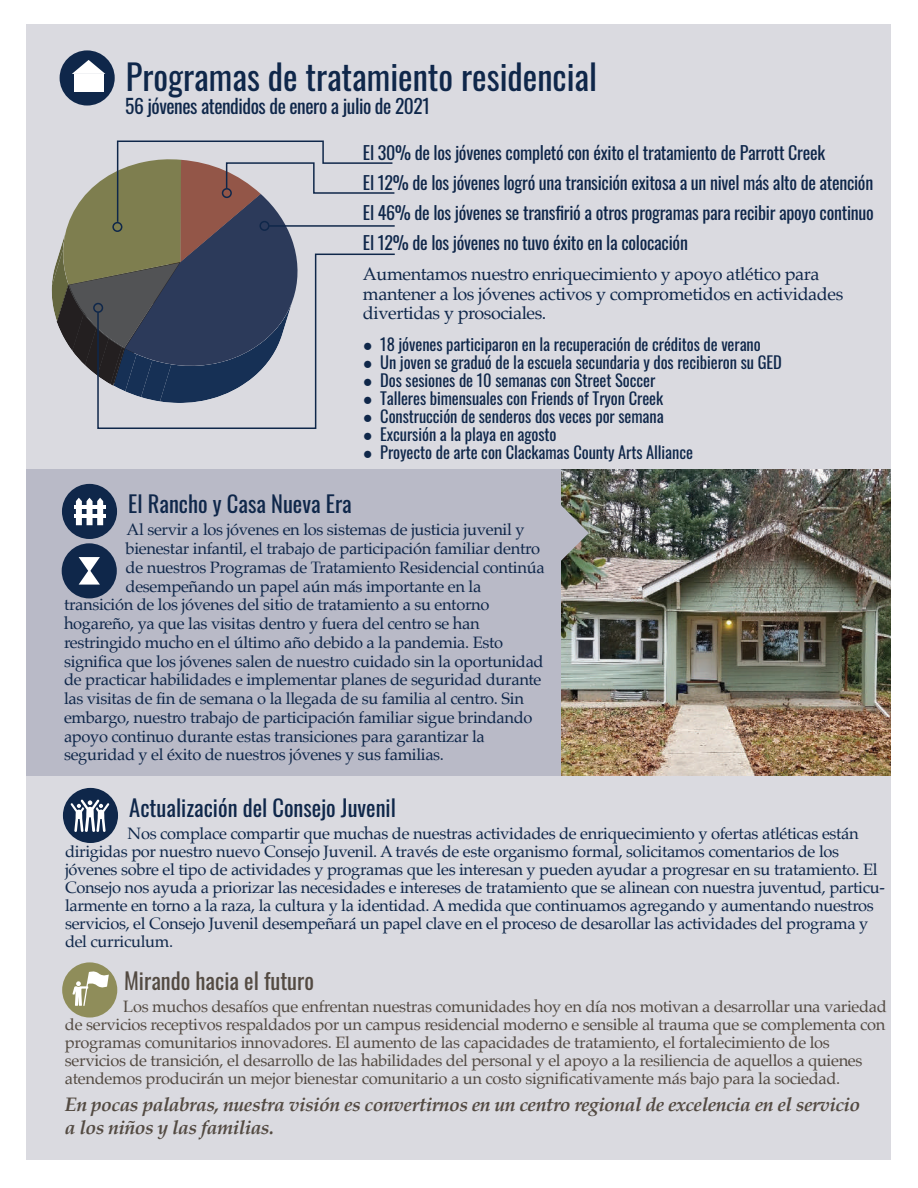
<style>
.page{position:relative;width:918px;height:1188px;background:#fff}
.page>*{position:absolute;margin:0;border:0;box-sizing:border-box;transform-origin:0 0}
.t1{font:34.5px "Oswald";color:#0f274a}
.t2{font:22.5px "Oswald";color:#0f274a}
.t3{font:22.5px "Oswald";color:#534a42}
.t4{font:italic 700 19.5px/22.5px "Palatino";letter-spacing:-.03em;color:#534a42}
.t5{font:19.5px "Oswald";letter-spacing:-.02em;color:#0f274a}
.t6{font:18px/30px "Oswald";letter-spacing:-.015em;color:#0f274a}
.t7{font:18px/19.5px "Palatino";letter-spacing:-.02em;color:#0f274a}
.t8{font:16.5px/18px "Palatino";letter-spacing:-.02em;color:#0f274a}
.t9{font:16.5px/18px "Palatino";letter-spacing:-.02em;color:#534a42}
.t10{font:16.5px "Oswald";letter-spacing:-.005em;color:#0f274a}
.s1{font-family:"Palatino"}
</style>
<div class="page">
<div style="left:27px;top:24px;width:864px;height:1136px;background:#dadae0"></div>
<div style="left:62px;top:962px;width:55px;height:56px;background:#8f8d5a;border-radius:50%"></div>
<div style="left:60px;top:50px;width:55px;height:56px;background:#0f274a;border-radius:50%"></div>
<svg style="left:72px;top:60px;width:33px;height:14px"></svg>
<div style="left:74px;top:74px;width:30px;height:17px;background:#fff"></div>
<svg style="left:72px;top:971px;width:37px;height:35px"></svg>
<div style="left:63px;top:788px;width:55px;height:55px;background:#0f274a;border-radius:50%"></div>
<svg style="left:51px;top:140px;width:344px;height:235px"></svg>
<hr style="left:269px;top:225px;width:126px;height:2px;background:#0f274a">
<svg style="left:97px;top:253px;width:298px;height:176px"></svg>
<div style="left:112px;top:222px;width:10px;height:10px;border:2px solid #0f274a;border-radius:50%"></div>
<div style="left:222px;top:188px;width:10px;height:10px;border:2px solid #0f274a;border-radius:50%"></div>
<div style="left:259px;top:221px;width:11px;height:10px;border:2px solid #0f274a;border-radius:50%"></div>
<div style="left:93px;top:303px;width:10px;height:10px;border:2px solid #0f274a;border-radius:50%"></div>
<svg style="left:71px;top:799px;width:38px;height:33px"></svg>
<div style="left:27px;top:469px;width:535px;height:307px;background:#b9bac7"></div>
<div style="left:62px;top:484px;width:55px;height:55px;background:#0f274a;border-radius:50%"></div>
<svg style="left:76px;top:498px;width:27px;height:27px"></svg>
<hr style="left:74px;top:505px;width:31px;height:4px;background:#fff">
<hr style="left:74px;top:514px;width:31px;height:4px;background:#fff">
<div style="left:62px;top:543px;width:55px;height:55px;background:#0f274a;border-radius:50%"></div>
<svg style="left:79px;top:557px;width:21px;height:28px"></svg>
<img style="left:562px;top:469px;width:329px;height:307px">
<svg style="left:561px;top:505px;width:28px;height:56px;background:#8a8e88"></svg>
<h1 class="t1" style="left:126px;top:46px;width:473px">Programas de tratamiento residencial</h1>
<p class="t5" style="left:125px;top:89px;width:306px">56 jóvenes atendidos de enero a julio de 2021</p>
<p class="t6" style="left:363px;top:136px;width:512px">El 30% de los jóvenes completó con éxito el tratamiento de Parrott Creek<br>El 12% de los jóvenes logró una transición exitosa a un nivel más alto de atención El 46% de los jóvenes se transfirió a otros programas para recibir apoyo continuo El 12% de los jóvenes no tuvo éxito en la colocación</p>
<p class="t7" style="left:363px;top:264px;width:482px">Aumentamos nuestro enriquecimiento y apoyo atlético para mantener a los jóvenes activos y comprometidos en actividades divertidas y prosociales.</p>
<p class="t10" style="left:363px;top:329px;width:399px"><span class="s1">●</span> 18 jóvenes participaron en la recuperación de créditos de verano</p>
<p class="t10" style="left:363px;top:347px;width:420px"><span class="s1">●</span> Un joven se graduó de la escuela secundaria y dos recibieron su GED</p>
<p class="t10" style="left:363px;top:365px;width:294px"><span class="s1">●</span> Dos sesiones de 10 semanas con Street Soccer</p>
<p class="t10" style="left:363px;top:383px;width:302px"><span class="s1">●</span> Talleres bimensuales con Friends of Tryon Creek</p>
<p class="t10" style="left:363px;top:401px;width:302px"><span class="s1">●</span> Construcción de senderos dos veces por semana</p>
<p class="t10" style="left:363px;top:419px;width:195px"><span class="s1">●</span> Excursión a la playa en agosto</p>
<p class="t10" style="left:363px;top:437px;width:332px"><span class="s1">●</span> Proyecto de arte con Clackamas County Arts Alliance</p>
<h2 class="t2" style="left:128px;top:484px;width:225px">El Rancho y Casa Nueva Era</h2>
<p class="t8" style="left:127px;top:521px;width:399px">Al servir a los jóvenes en los sistemas de justicia juvenil y</p>
<p class="t8" style="left:126px;top:539px;width:416px">bienestar infantil, el trabajo de participación familiar dentro</p>
<p class="t8" style="left:126px;top:558px;width:420px">de nuestros Programas de Tratamiento Residencial continúa</p>
<p class="t8" style="left:126px;top:577px;width:357px">desempeñando un papel aún más importante en la</p>
<p class="t8" style="left:64px;top:596px;width:427px">transición de los jóvenes del sitio de tratamiento a su entorno</p>
<p class="t8" style="left:64px;top:614px;width:417px">hogareño, ya que las visitas dentro y fuera del centro se han</p>
<p class="t8" style="left:64px;top:633px;width:441px">restringido mucho en el último año debido a la pandemia. Esto</p>
<p class="t8" style="left:64px;top:652px;width:481px">significa que los jóvenes salen de nuestro cuidado sin la oportunidad</p>
<p class="t8" style="left:64px;top:671px;width:479px">de practicar habilidades e implementar planes de seguridad durante</p>
<p class="t8" style="left:64px;top:689px;width:461px">las visitas de fin de semana o la llegada de su familia al centro. Sin</p>
<p class="t8" style="left:64px;top:708px;width:470px">embargo, nuestro trabajo de participación familiar sigue brindando</p>
<p class="t8" style="left:64px;top:727px;width:422px">apoyo continuo durante estas transiciones para garantizar la</p>
<p class="t8" style="left:64px;top:746px;width:382px">seguridad y el éxito de nuestros jóvenes y sus familias.</p>
<h2 class="t2" style="left:129px;top:788px;width:268px">Actualización del Consejo Juvenil</h2>
<p class="t8" style="left:65px;top:825px;width:821px;text-indent:63px">Nos complace compartir que muchas de nuestras actividades de enriquecimiento y ofertas atléticas están dirigidas por nuestro nuevo Consejo Juvenil. A través de este organismo formal, solicitamos comentarios de los jóvenes sobre el tipo de actividades y programas que les interesan y pueden ayudar a progresar en su tratamiento. El Consejo nos ayuda a priorizar las necesidades e intereses de tratamiento que se alinean con nuestra juventud, particu&shy;larmente en torno a la raza, la cultura y la identidad. A medida que continuamos agregando y aumentando nuestros servicios, el Consejo Juvenil desempeñará un papel clave en el proceso de desarollar las actividades del programa y del curriculum.</p>
<h2 class="t3" style="left:124px;top:961px;width:191px">Mirando hacia el futuro</h2>
<p class="t9" style="left:65px;top:998px;width:823px;text-indent:58px">Los muchos desafíos que enfrentan nuestras comunidades hoy en día nos motivan a desarrollar una variedad de servicios receptivos respaldados por un campus residencial moderno e sensible al trauma que se complementa con programas comunitarios innovadores. El aumento de las capacidades de tratamiento, el fortalecimiento de los servicios de transición, el desarrollo de las habilidades del personal y el apoyo a la resiliencia de aquellos a quienes atendemos producirán un mejor bienestar comunitario a un costo significativamente más bajo para la sociedad.</p>
<p class="t4" style="left:65px;top:1093px;width:797px">En pocas palabras, nuestra visión es convertirnos en un centro regional de excelencia en el servicio a los niños y las familias.</p>
</div>
